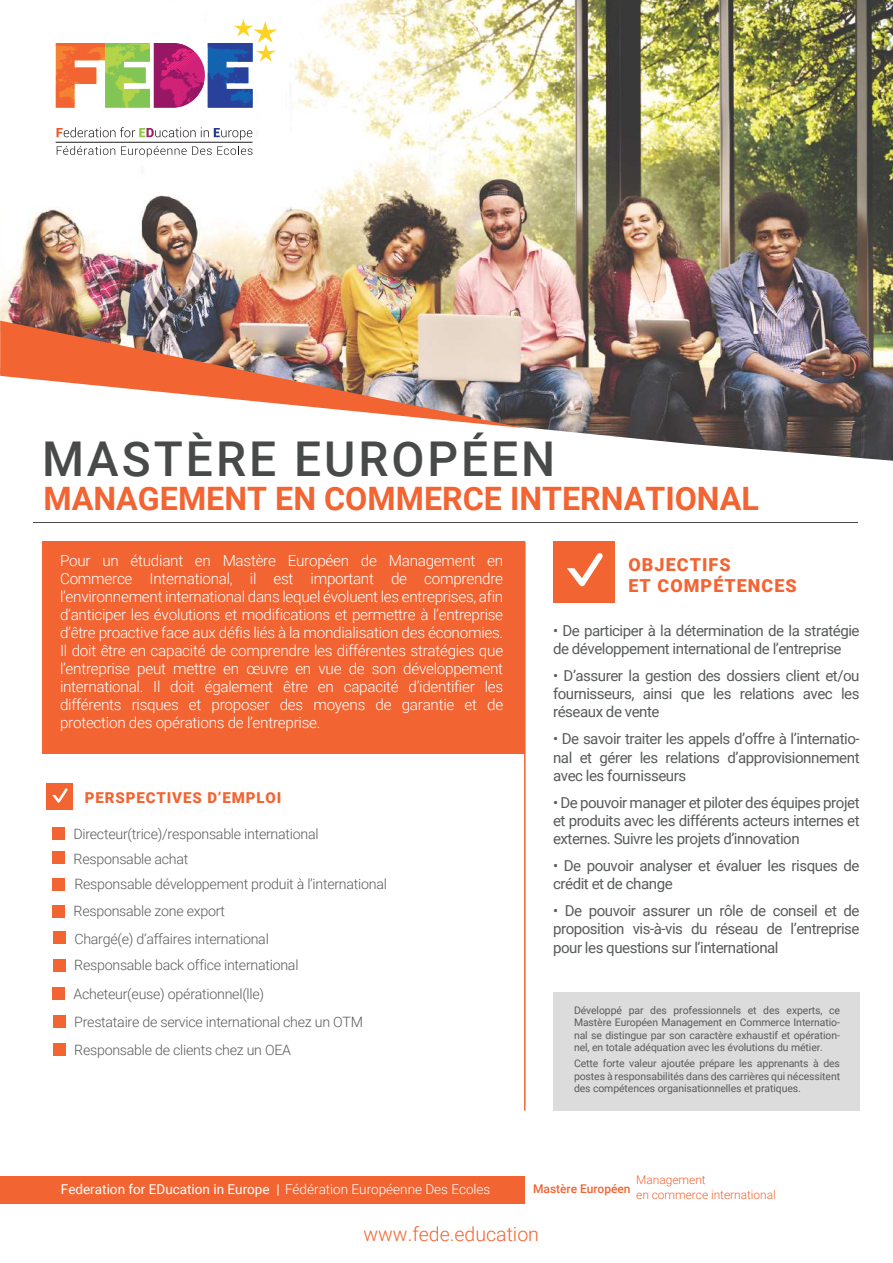
<style>
.page{position:relative;width:893px;height:1263px;background:#fff}
.page>*{position:absolute;margin:0;border:0;box-sizing:border-box;transform-origin:0 0}
.t1{font:500 48px "Roboto";letter-spacing:.06em;color:#484a4a}
.t2{font:700 32.25px "Roboto";color:#f26432}
.t3{font:300 19.5px "Roboto";color:#f26432}
.t4{font:900 17.85px/21.5px "Roboto";letter-spacing:.06em;color:#f26432}
.t5{font:300 15.3px/18px "Roboto";letter-spacing:-.02em;color:#fff;text-align:justify}
.t6{font:15.15px/18.1px "Roboto";letter-spacing:-.03em;color:#585c59;text-align:justify}
.t7{font:900 15px "Roboto";letter-spacing:.06em;color:#f26432}
.t8{font:300 14.25px/27.8px "Roboto";letter-spacing:-.02em;color:#585c59}
.t9{font:13.5px "Roboto";color:#fff}
.t10{font:300 12px/14.4px "Roboto";letter-spacing:-.005em;color:#f26432}
.t11{font:500 12px "Roboto";letter-spacing:-.005em;color:#f26432}
.t12{font:10.5px/12.6px "Roboto";letter-spacing:-.01em;color:#585c59;text-align:justify}
.s1{font-weight:300}
</style>
<div class="page">
<img style="left:0;top:0;width:893px;height:461px">
<div style="left:42px;top:542px;width:483px;height:212px;background:#f26432"></div>
<hr style="left:33px;top:522px;width:825px;height:1px;background:#484a4a">
<div style="left:553px;top:542px;width:62px;height:61px;background:#f26432"></div>
<svg style="left:567px;top:553px;width:36px;height:33px"></svg>
<img style="left:0;top:321px;width:525px;height:107px">
<svg style="left:56px;top:19px;width:221px;height:89px"></svg>
<svg style="left:57px;top:127px;width:195px;height:13px"></svg>
<svg style="left:57px;top:146px;width:58px;height:9px"></svg>
<svg style="left:121px;top:146px;width:131px;height:11px"></svg>
<hr style="left:56px;top:142px;width:197px;height:1px;background:#211d1e">
<div style="left:0;top:1176px;width:525px;height:27px;background:#f26432"></div>
<hr style="left:524px;top:542px;width:2px;height:568px;background:#f26432">
<div style="left:46px;top:783px;width:27px;height:26px;background:#f26432"></div>
<svg style="left:52px;top:788px;width:16px;height:15px"></svg>
<div style="left:553px;top:992px;width:306px;height:119px;background:#dcdcdc"></div>
<div style="left:52px;top:827px;width:13px;height:13px;background:#f26432"></div>
<div style="left:52px;top:851px;width:13px;height:13px;background:#f26432"></div>
<div style="left:53px;top:931px;width:13px;height:13px;background:#f26432"></div>
<div style="left:53px;top:959px;width:13px;height:13px;background:#f26432"></div>
<div style="left:52px;top:987px;width:13px;height:13px;background:#f26432"></div>
<div style="left:53px;top:1015px;width:13px;height:13px;background:#f26432"></div>
<div style="left:53px;top:1043px;width:13px;height:13px;background:#f26432"></div>
<div style="left:52px;top:878px;width:13px;height:13px;background:#f26432"></div>
<div style="left:52px;top:905px;width:13px;height:13px;background:#f26432"></div>
<h1 class="t1" style="left:42px;top:425px;width:515px">MASTÈRE EUROPÉEN</h1>
<h2 class="t2" style="left:44px;top:476px;width:717px">MANAGEMENT EN COMMERCE INTERNATIONAL</h2>
<p class="t5" style="left:60px;top:551px;width:445px">Pour un étudiant en Mastère Européen de Management en Commerce International, il est important de comprendre l’environnement international dans lequel évoluent les entreprises, afin d’anticiper les évolutions et modifications et permettre à l’entreprise d’être proactive face aux défis liés à la mondialisation des économies.<br>Il doit être en capacité de comprendre les différentes stratégies que l’entreprise peut mettre en œuvre en vue de son développement international. Il doit également être en capacité d’identifier les différents risques et proposer des moyens de garantie et de protection des opérations de l’entreprise.</p>
<p class="t7" style="left:85px;top:787px;width:198px">PERSPECTIVES D’EMPLOI</p>
<p class="t8" style="left:73px;top:821px;width:247px;line-height:24.6px">Directeur(trice)/responsable international<br>Responsable achat</p>
<p class="t8" style="left:74px;top:870px;width:315px;line-height:26.5px">Responsable développement produit à l’international<br>Responsable zone export</p>
<p class="t8" style="left:73px;top:924px;width:291px">Chargé(e) d’affaires international<br>Responsable back office international Acheteur(euse) opérationnel(lle)<br>Prestataire de service international chez un OTM Responsable de clients chez un OEA</p>
<p class="t4" style="left:628px;top:553px;width:170px">OBJECTIFS<br>ET COMPÉTENCES</p>
<p class="t6" style="left:553px;top:621px;width:308px">• De participer à la détermination de la stratégie de développement international de l’entreprise</p>
<p class="t6" style="left:553px;top:666px;width:308px">• D’assurer la gestion des dossiers client et/ou fournisseurs, ainsi que les relations avec les réseaux de vente</p>
<p class="t6" style="left:553px;top:729px;width:308px">• De savoir traiter les appels d’offre à l’internatio&shy;nal et gérer les relations d’approvisionnement avec les fournisseurs</p>
<p class="t6" style="left:553px;top:793px;width:308px">• De pouvoir manager et piloter des équipes projet et produits avec les différents acteurs internes et externes. Suivre les projets d’innovation</p>
<p class="t6" style="left:553px;top:856px;width:308px">• De pouvoir analyser et évaluer les risques de crédit et de change</p>
<p class="t6" style="left:553px;top:901px;width:308px">• De pouvoir assurer un rôle de conseil et de proposition vis-à-vis du réseau de l’entreprise pour les questions sur l’international</p>
<p class="t12" style="left:574px;top:1003px;width:268px">Développé par des professionnels et des experts, ce Mastère Européen Management en Commerce Internatio&shy;nal se distingue par son caractère exhaustif et opération&shy;nel, en totale adéquation avec les évolutions du métier.</p>
<p class="t12" style="left:574px;top:1056px;width:268px">Cette forte valeur ajoutée prépare les apprenants à des postes à responsabilités dans des carrières qui nécessitent des compétences organisationnelles et pratiques.</p>
<p class="t11" style="left:533px;top:1181px;width:99px">Mastère Européen</p>
<p class="t10" style="left:636px;top:1172px;width:141px">Management<br>en commerce international</p>
<p class="t9" style="left:61px;top:1179px;width:431px">Federation for EDucation in Europe | <span class="s1">Fédération Européenne Des Ecoles</span></p>
<p class="t3" style="left:364px;top:1220px;width:177px">www.fede.education</p>
</div>
